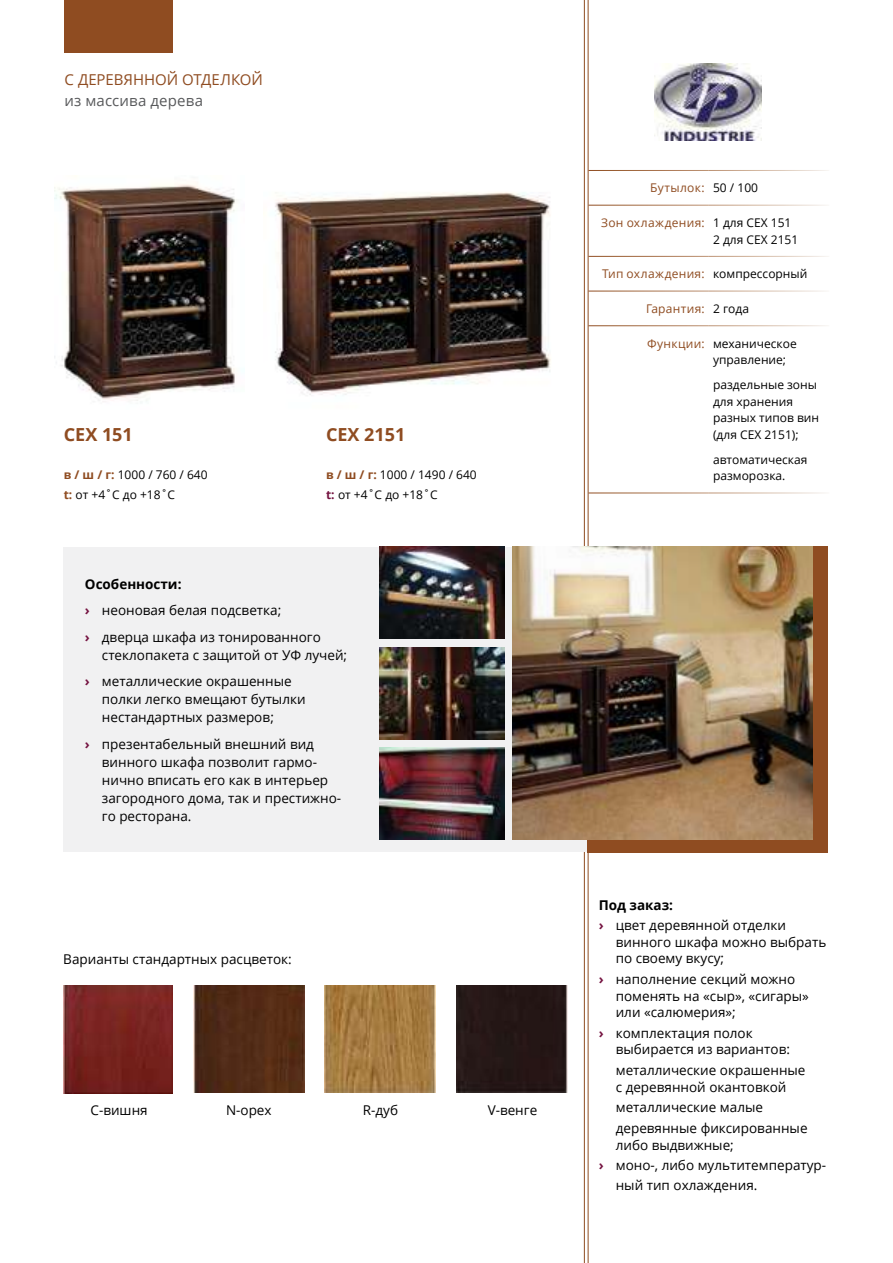
<style>
.page{position:relative;width:893px;height:1263px;background:#fff}
.page>*{position:absolute;margin:0;border:0;box-sizing:border-box;transform-origin:0 0}
.t1{font:700 18px "Open Sans";color:#8f4c21}
.t2{font:15px "Open Sans";letter-spacing:-.005em;color:#8f4c21}
.t3{font:15px "Open Sans";letter-spacing:.01em;color:#58595b}
.t4{font:13.5px/16.5px "Open Sans";color:#000}
.t5{font:12px/16.5px "Open Sans";color:#000}
.t6{font:12px "Open Sans";letter-spacing:.005em;color:#8f4c21}
.s1{font-weight:700;color:#8f4c21}
.s2{font-weight:700;color:#741240}
.s3{font-weight:700}
.s4{color:#000}
.s5{color:#8f4c21}
</style>
<div class="page">
<div style="left:64px;top:0;width:109px;height:52px;background:#8f4c21"></div>
<hr style="left:588px;top:0;width:1px;height:1263px;background:#8f4c21">
<hr style="left:584px;top:0;width:1px;height:1263px;background:#8f4c21">
<img style="left:55px;top:184px;width:182px;height:218px">
<img style="left:275px;top:192px;width:276px;height:204px">
<hr style="left:588px;top:291px;width:121px;height:1px;background:#fff">
<hr style="left:588px;top:325px;width:121px;height:1px;background:#fff">
<hr style="left:588px;top:205px;width:121px;height:1px;background:#fff">
<hr style="left:588px;top:256px;width:121px;height:1px;background:#fff">
<hr style="left:588px;top:170px;width:121px;height:1px;background:#fff">
<hr style="left:588px;top:493px;width:121px;height:1px;background:#fff">
<div style="left:588px;top:546px;width:240px;height:307px;background:#8f4c21"></div>
<div style="left:64px;top:548px;width:523px;height:304px;background:#f1f1f2"></div>
<img style="left:512px;top:546px;width:301px;height:293px">
<img style="left:380px;top:647px;width:124px;height:92px">
<img style="left:380px;top:747px;width:124px;height:92px">
<img style="left:380px;top:546px;width:124px;height:92px">
<img style="left:63px;top:985px;width:109px;height:109px">
<img style="left:193px;top:985px;width:111px;height:107px">
<img style="left:325px;top:985px;width:110px;height:107px">
<div style="left:457px;top:985px;width:110px;height:107px;background:#251716"></div>
<img style="left:654px;top:64px;width:107px;height:76px">
<p class="t2" style="left:65px;top:69px;width:200px">С ДЕРЕВЯННОЙ ОТДЕЛКОЙ</p>
<p class="t3" style="left:65px;top:90px;width:140px">из массива дерева</p>
<h1 class="t1" style="left:64px;top:422px;width:71px">CEX 151</h1>
<p class="t5" style="left:64px;top:465px;width:145px;line-height:19.5px"><span class="s1">в / ш / г:</span> 1000 / 760 / 640 <span class="s1">t:</span> от +4˚С до +18˚С</p>
<h1 class="t1" style="left:326px;top:422px;width:81px">CEX 2151</h1>
<p class="t5" style="left:326px;top:465px;width:152px;line-height:19.5px"><span class="s1">в / ш / г:</span> 1000 / 1490 / 640 <span class="s2">t:</span> от +4˚С до +18˚С</p>
<p class="t4" style="left:85px;top:570px;width:237px;line-height:26.5px"><span class="s3">Особенности:<br></span><span class="s2">›</span> неоновая белая подсветка;<br><span class="s2">›</span> дверца шкафа из тонированного</p>
<p class="t4" style="left:85px;top:641px;width:264px;line-height:26.5px;text-indent:17px">стеклопакета с защитой от УФ лучей; <span class="s2">›</span> металлические окрашенные</p>
<p class="t4" style="left:102px;top:690px;width:205px;line-height:18px">полки легко вмещают бутылки нестандартных размеров;</p>
<p class="t4" style="left:102px;top:734px;width:241px;line-height:18px;text-indent:-17px"><span class="s2">›</span> презентабельный внешний вид винного шкафа позволит гармо&shy;нично вписать его как в интерьер загородного дома, так и престижно&shy;го ресторана.</p>
<p class="t4" style="left:63px;top:950px;width:230px">Варианты стандартных расцветок:</p>
<p class="t4" style="left:91px;top:1101px;width:59px">C-вишня</p>
<p class="t4" style="left:226px;top:1101px;width:47px">N-орех</p>
<p class="t4" style="left:363px;top:1101px;width:37px">R-дуб</p>
<p class="t4" style="left:488px;top:1101px;width:51px">V-венге</p>
<p class="t6" style="left:650px;top:180px;width:109px">Бутылок: <span class="s4">50 / 100</span></p>
<p class="t5" style="left:713px;top:214px;width:87px;text-indent:-112px"><span class="s5">Зон охлаждения:</span> 1 для CEX 151<br>2 для CEX 2151</p>
<p class="t6" style="left:602px;top:266px;width:207px">Тип охлаждения: <span class="s4">компрессорный</span></p>
<p class="t6" style="left:646px;top:300px;width:104px">Гарантия: <span class="s4">2 года</span></p>
<p class="t5" style="left:713px;top:335px;width:85px;text-indent:-66px"><span class="s5">Функции:</span> механическое управление;</p>
<p class="t5" style="left:713px;top:376px;width:107px">раздельные зоны для хранения разных типов вин (для CEX 2151);</p>
<p class="t5" style="left:713px;top:451px;width:96px">автоматическая разморозка.</p>
<p class="t4" style="left:599px;top:894px;width:189px;line-height:20.7px"><span class="s3">Под заказ:<br></span><span class="s2">›</span> цвет деревянной отделки</p>
<p class="t4" style="left:616px;top:933px;width:212px">винного шкафа можно выбрать по своему вкусу;</p>
<p class="t4" style="left:616px;top:971px;width:195px;text-indent:-17px"><span class="s2">›</span> наполнение секций можно поменять на «сыр», «сигары» или «салюмерия»;</p>
<p class="t4" style="left:616px;top:1024px;width:176px;text-indent:-17px"><span class="s2">›</span> комплектация полок выбирается из вариантов:</p>
<p class="t4" style="left:616px;top:1062px;width:191px">металлические окрашенные с деревянной окантовкой</p>
<p class="t4" style="left:616px;top:1097px;width:193px;line-height:20.7px">металлические малые деревянные фиксированные</p>
<p class="t4" style="left:599px;top:1134px;width:229px;line-height:20.7px;text-indent:17px">либо выдвижные;<br><span class="s2">›</span> моно-, либо мультитемператур-</p>
<p class="t4" style="left:616px;top:1176px;width:143px">ный тип охлаждения.</p>
</div>
